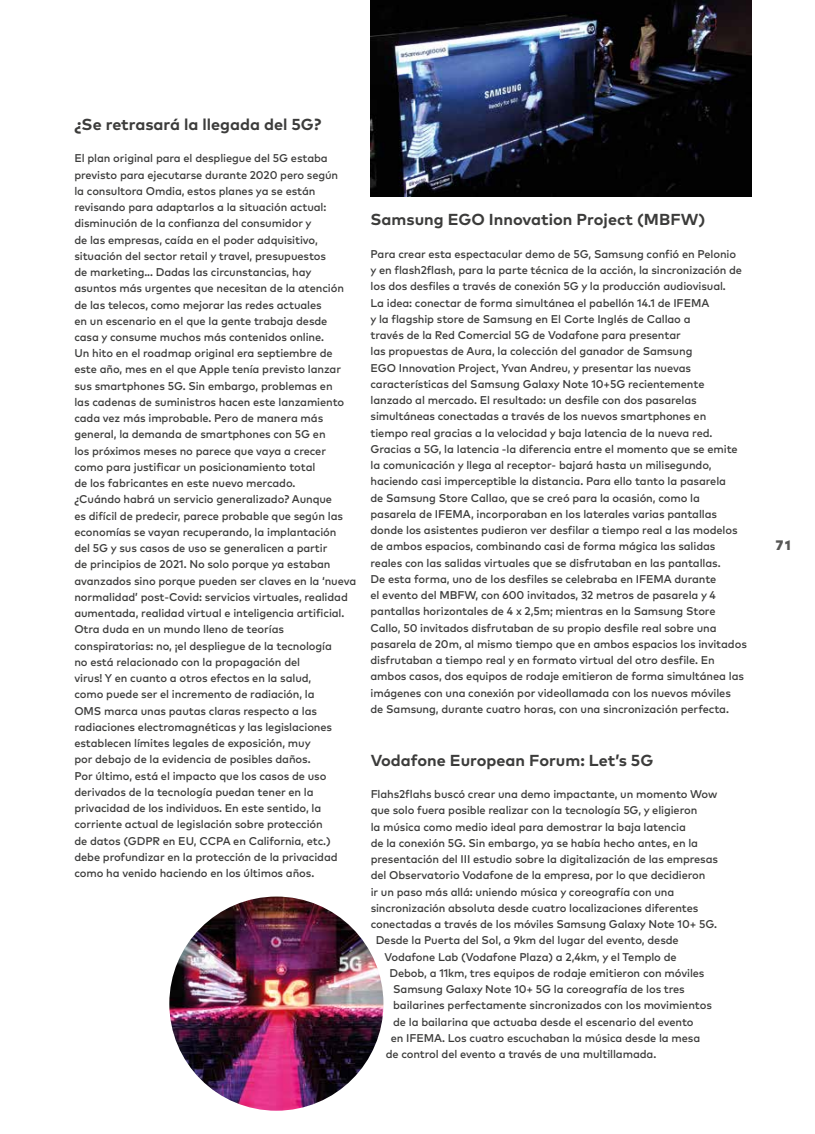
<style>
.page{position:relative;width:815px;height:1134px;background:#fff}
.page>*{position:absolute;margin:0;border:0;box-sizing:border-box;transform-origin:0 0}
.t1{font:700 15.88px "Mark Pro";color:#3c3c3b}
.t2{font:900 13.75px "Mark Pro";color:#575756}
.t3{font:500 11.25px/16.2px "Mark Pro";letter-spacing:-.01em;color:#3c3c3b}
</style>
<div class="page">
<img style="left:371px;top:0;width:380px;height:196px">
<img style="left:169px;top:896px;width:214px;height:215px;border-radius:107px">
<h1 class="t1" style="left:74px;top:112px;width:248px">¿Se retrasará la llegada del 5G?</h1>
<p class="t3" style="left:74px;top:149px;width:283px">El plan original para el despliegue del 5G estaba previsto para ejecutarse durante 2020 pero según<br>la consultora Omdia, estos planes ya se están revisando para adaptarlos a la situación actual: disminución de la confianza del consumidor y<br>de las empresas, caída en el poder adquisitivo, situación del sector retail y travel, presupuestos<br>de marketing... Dadas las circunstancias, hay asuntos más urgentes que necesitan de la atención de las telecos, como mejorar las redes actuales<br>en un escenario en el que la gente trabaja desde<br>casa y consume muchos más contenidos online.<br>Un hito en el roadmap original era septiembre de este año, mes en el que Apple tenía previsto lanzar sus smartphones 5G. Sin embargo, problemas en<br>las cadenas de suministros hacen este lanzamiento cada vez más improbable. Pero de manera más general, la demanda de smartphones con 5G en<br>los próximos meses no parece que vaya a crecer como para justificar un posicionamiento total<br>de los fabricantes en este nuevo mercado.<br>¿Cuándo habrá un servicio generalizado? Aunque<br>es difícil de predecir, parece probable que según las economías se vayan recuperando, la implantación<br>del 5G y sus casos de uso se generalicen a partir<br>de principios de 2021. No solo porque ya estaban avanzados sino porque pueden ser claves en la ‘nueva normalidad’ post-Covid: servicios virtuales, realidad aumentada, realidad virtual e inteligencia artificial.<br>Otra duda en un mundo lleno de teorías conspiratorias: no, ¡el despliegue de la tecnología<br>no está relacionado con la propagación del<br>virus! Y en cuanto a otros efectos en la salud,<br>como puede ser el incremento de radiación, la<br>OMS marca unas pautas claras respecto a las radiaciones electromagnéticas y las legislaciones establecen límites legales de exposición, muy<br>por debajo de la evidencia de posibles daños.<br>Por último, está el impacto que los casos de uso derivados de la tecnología puedan tener en la privacidad de los individuos. En este sentido, la corriente actual de legislación sobre protección<br>de datos (GDPR en EU, CCPA en California, etc.) debe profundizar en la protección de la privacidad como ha venido haciendo en los últimos años.</p>
<h1 class="t1" style="left:371px;top:208px;width:336px">Samsung EGO Innovation Project (MBFW)</h1>
<p class="t3" style="left:371px;top:245px;width:378px">Para crear esta espectacular demo de 5G, Samsung confió en Pelonio<br>y en flash2flash, para la parte técnica de la acción, la sincronización de los dos desfiles a través de conexión 5G y la producción audiovisual.<br>La idea: conectar de forma simultánea el pabellón 14.1 de IFEMA<br>y la flagship store de Samsung en El Corte Inglés de Callao a<br>través de la Red Comercial 5G de Vodafone para presentar<br>las propuestas de Aura, la colección del ganador de Samsung<br>EGO Innovation Project, Yvan Andreu, y presentar las nuevas características del Samsung Galaxy Note 10+5G recientemente lanzado al mercado. El resultado: un desfile con dos pasarelas simultáneas conectadas a través de los nuevos smartphones en<br>tiempo real gracias a la velocidad y baja latencia de la nueva red.<br>Gracias a 5G, la latencia -la diferencia entre el momento que se emite la comunicación y llega al receptor- bajará hasta un milisegundo, haciendo casi imperceptible la distancia. Para ello tanto la pasarela<br>de Samsung Store Callao, que se creó para la ocasión, como la pasarela de IFEMA, incorporaban en los laterales varias pantallas donde los asistentes pudieron ver desfilar a tiempo real a las modelos de ambos espacios, combinando casi de forma mágica las salidas reales con las salidas virtuales que se disfrutaban en las pantallas.<br>De esta forma, uno de los desfiles se celebraba en IFEMA durante<br>el evento del MBFW, con 600 invitados, 32 metros de pasarela y 4 pantallas horizontales de 4 x 2,5m; mientras en la Samsung Store Callo, 50 invitados disfrutaban de su propio desfile real sobre una pasarela de 20m, al mismo tiempo que en ambos espacios los invitados disfrutaban a tiempo real y en formato virtual del otro desfile. En ambos casos, dos equipos de rodaje emitieron de forma simultánea las imágenes con una conexión por videollamada con los nuevos móviles<br>de Samsung, durante cuatro horas, con una sincronización perfecta.</p>
<h1 class="t1" style="left:371px;top:748px;width:284px">Vodafone European Forum: Let’s 5G</h1>
<p class="t3" style="left:371px;top:785px;width:348px">Flahs2flahs buscó crear una demo impactante, un momento Wow</p>
<p class="t3" style="left:371px;top:801px;width:328px">que solo fuera posible realizar con la tecnología 5G, y eligieron</p>
<p class="t3" style="left:371px;top:817px;width:317px">la música como medio ideal para demostrar la baja latencia</p>
<p class="t3" style="left:371px;top:834px;width:329px">de la conexión 5G. Sin embargo, ya se había hecho antes, en la</p>
<p class="t3" style="left:371px;top:850px;width:349px">presentación del III estudio sobre la digitalización de las empresas</p>
<p class="t3" style="left:371px;top:866px;width:336px">del Observatorio Vodafone de la empresa, por lo que decidieron</p>
<p class="t3" style="left:371px;top:882px;width:305px">ir un paso más allá: uniendo música y coreografía con una</p>
<p class="t3" style="left:371px;top:899px;width:329px">sincronización absoluta desde cuatro localizaciones diferentes</p>
<p class="t3" style="left:371px;top:915px;width:348px">conectadas a través de los móviles Samsung Galaxy Note 10+ 5G.</p>
<p class="t3" style="left:376px;top:931px;width:305px">Desde la Puerta del Sol, a 9km del lugar del evento, desde</p>
<p class="t3" style="left:384px;top:947px;width:294px">Vodafone Lab (Vodafone Plaza) a 2,4km, y el Templo de</p>
<p class="t3" style="left:389px;top:964px;width:317px">Debob, a 11km, tres equipos de rodaje emitieron con móviles</p>
<p class="t3" style="left:393px;top:980px;width:293px">Samsung Galaxy Note 10+ 5G la coreografía de los tres</p>
<p class="t3" style="left:393px;top:996px;width:320px">bailarines perfectamente sincronizados con los movimientos</p>
<p class="t3" style="left:393px;top:1012px;width:302px">de la bailarina que actuaba desde el escenario del evento</p>
<p class="t3" style="left:391px;top:1029px;width:311px">en IFEMA. Los cuatro escuchaban la música desde la mesa</p>
<p class="t3" style="left:386px;top:1045px;width:272px">de control del evento a través de una multillamada.</p>
<p class="t2" style="left:776px;top:534px;width:16px">71</p>
</div>
